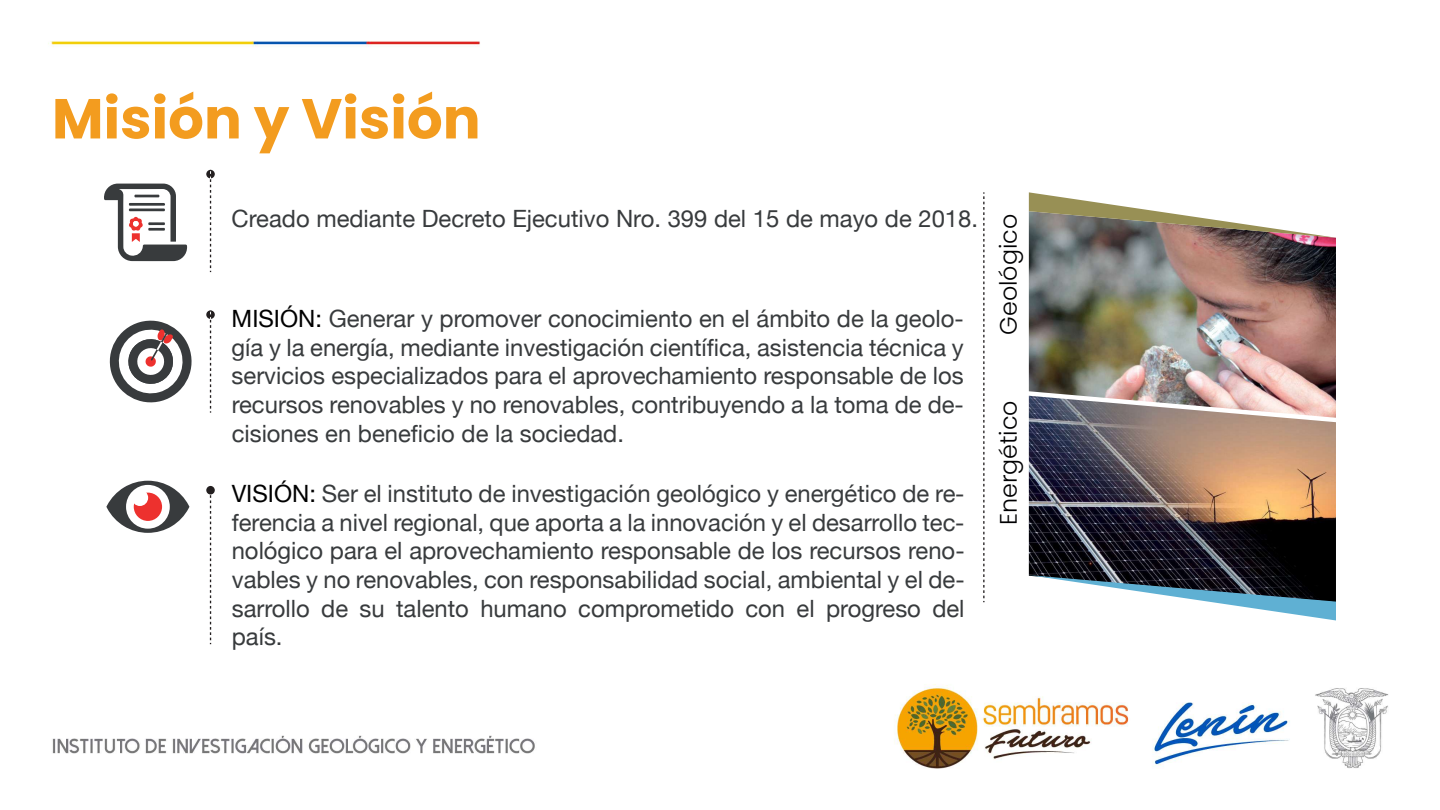
<style>
.page{position:relative;width:1440px;height:810px;background:#fff}
.page>*{position:absolute;margin:0;border:0;box-sizing:border-box;transform-origin:0 0}
.t1{font:700 56.25px "Poppins";color:#f39c1f}
.t2{font:23.85px/28.6px "Helvetica Neue";color:#383b3d;text-align:justify}
.t3{font:300 23.85px "Poppins";color:#000002}
.s1{color:#000}
</style>
<div class="page">
<img style="left:48px;top:41px;width:1341px;height:728px">
<svg style="left:104px;top:184px;width:83px;height:77px"></svg>
<svg style="left:210px;top:494px;width:1px;height:150px"></svg>
<div style="left:206px;top:486px;width:9px;height:8px;background:#231f20;border-radius:50%"></div>
<div style="left:206px;top:310px;width:9px;height:9px;background:#231f20;border-radius:50%"></div>
<svg style="left:210px;top:310px;width:1px;height:103px"></svg>
<div style="left:206px;top:170px;width:9px;height:8px;background:#231f20;border-radius:50%"></div>
<svg style="left:210px;top:171px;width:1px;height:101px"></svg>
<svg style="left:983px;top:192px;width:2px;height:410px"></svg>
<svg style="left:105px;top:316px;width:91px;height:91px"></svg>
<svg style="left:106px;top:481px;width:83px;height:52px"></svg>
<div style="left:132px;top:491px;width:32px;height:33px;background:#ed312e;border-radius:50%"></div>
<div style="left:126px;top:485px;width:44px;height:44px;border:8px solid #fff;border-radius:50%"></div>
<div style="left:132px;top:490px;width:16px;height:16px;background:#fff;border-radius:50%"></div>
<img style="left:1029px;top:238px;width:307px;height:158px">
<img style="left:1029px;top:396px;width:307px;height:179px">
<svg style="left:1029px;top:192px;width:307px;height:46px"></svg>
<svg style="left:1029px;top:575px;width:307px;height:45px"></svg>
<h1 class="t1" style="left:52px;top:86px;width:430px">Misión y Visión</h1>
<p class="t2" style="left:232px;top:204px;width:748px">Creado mediante Decreto Ejecutivo Nro. 399 del 15 de mayo de 2018.</p>
<p class="t2" style="left:232px;top:304px;width:734px"><span class="s1">MISIÓN:</span> Generar y promover conocimiento en el ámbito de la geolo&shy;gía y la energía, mediante investigación científica, asistencia técnica y servicios especializados para el aprovechamiento responsable de los recursos renovables y no renovables, contribuyendo a la toma de de&shy;cisiones en beneficio de la sociedad.</p>
<p class="t2" style="left:232px;top:479px;width:734px"><span class="s1">VISIÓN:</span> Ser el instituto de investigación geológico y energético de re&shy;ferencia a nivel regional, que aporta a la innovación y el desarrollo tec&shy;nológico para el aprovechamiento responsable de los recursos reno&shy;vables y no renovables, con responsabilidad social, ambiental y el de&shy;sarrollo de su talento humano comprometido con el progreso del país.</p>
<p class="t3" style="left:995px;top:335px;width:122px;rotate:-90deg">Geológico</p>
<p class="t3" style="left:995px;top:525px;width:126px;rotate:-90deg">Energético</p>
</div>
